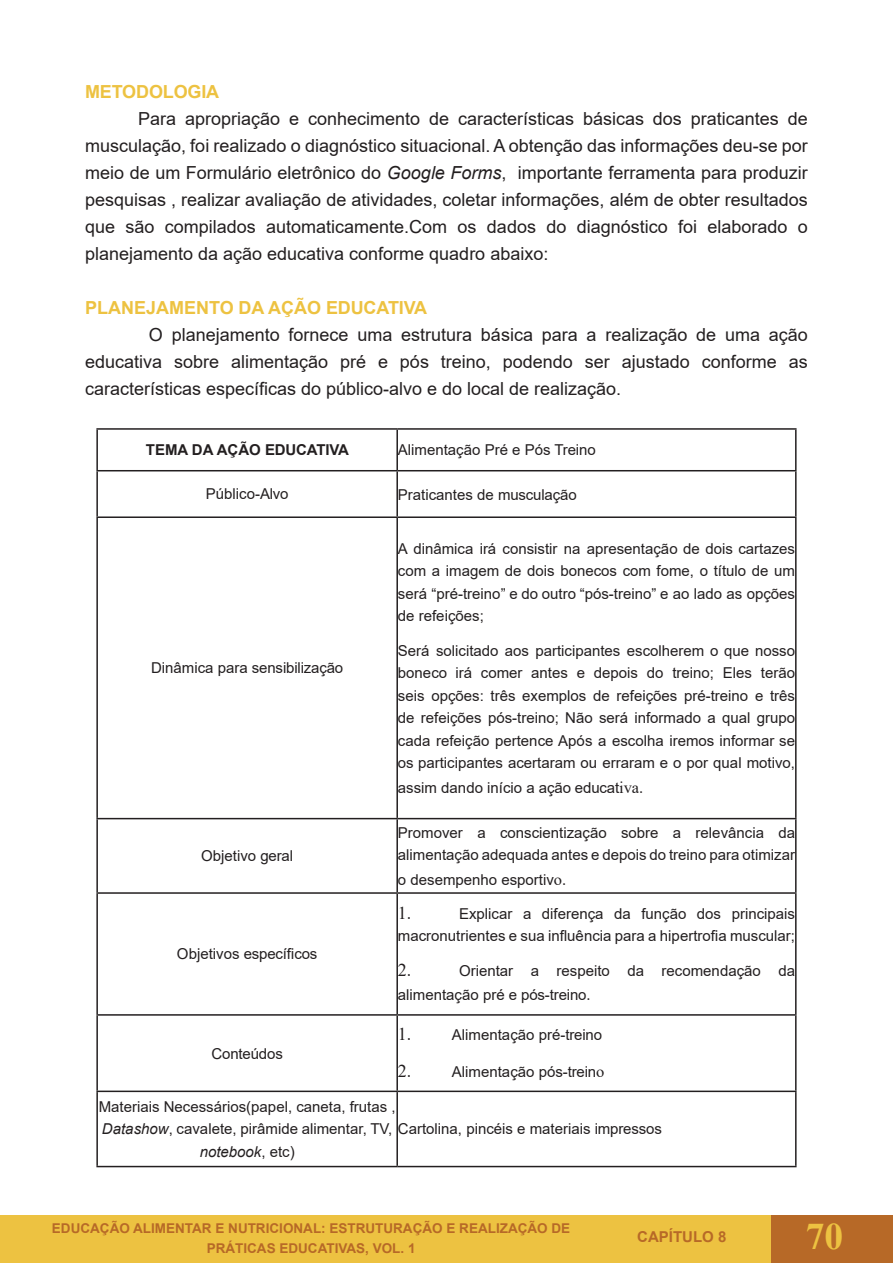
<style>
.page{position:relative;width:893px;height:1263px;background:#fff}
.page>*{position:absolute;margin:0;border:0;box-sizing:border-box;transform-origin:0 0}
.t1{font:700 37.5px "Times New Roman";color:#edc241}
.Corpo_de_texto{font:18px/27px "Arial";color:#231f20;text-align:justify}
.Título_1{font:700 18px "Arial";letter-spacing:-.01em;color:#edc241}
.t2{font:18px "Times New Roman";color:#231f20}
.Table_Paragraph{font:15px/22.5px "Arial";color:#231f20;text-align:justify}
.Table_Paragraph-2{font:700 15px "Arial";letter-spacing:-.01em;color:#231f20}
.Table_Paragraph-3{font:italic 15px "Arial";color:#231f20}
.t3{font:700 15px "Arial";color:#b76927}
.t4{font:700 13.5px/20.2px "Arial";color:#b76927;text-align:center}
.s1{font-style:italic}
.s2{font-family:"Times New Roman";font-size:16.5px}
.s3{font-family:"Times New Roman";font-size:18px}
.s4{font-style:normal}
</style>
<div class="page">
<div style="left:0;top:1215px;width:893px;height:48px;background:#edc241"></div>
<div style="left:771px;top:1215px;width:122px;height:48px;background:#b76927"></div>
<hr style="left:892px;top:1215px;width:1px;height:48px;background:#edc241">
<hr style="left:96px;top:428px;width:301px;height:2px;background:#231f20">
<hr style="left:96px;top:430px;width:2px;height:40px;background:#231f20">
<hr style="left:397px;top:428px;width:400px;height:2px;background:#231f20">
<hr style="left:396px;top:430px;width:2px;height:40px;background:#231f20">
<hr style="left:795px;top:430px;width:2px;height:40px;background:#231f20">
<hr style="left:96px;top:470px;width:301px;height:1px;background:#231f20">
<hr style="left:96px;top:471px;width:2px;height:45px;background:#231f20">
<hr style="left:397px;top:470px;width:400px;height:1px;background:#231f20">
<hr style="left:396px;top:471px;width:2px;height:45px;background:#231f20">
<hr style="left:795px;top:471px;width:2px;height:45px;background:#231f20">
<hr style="left:96px;top:516px;width:301px;height:2px;background:#231f20">
<hr style="left:96px;top:518px;width:2px;height:300px;background:#231f20">
<hr style="left:397px;top:516px;width:400px;height:2px;background:#231f20">
<hr style="left:396px;top:518px;width:2px;height:300px;background:#231f20">
<hr style="left:795px;top:518px;width:2px;height:300px;background:#231f20">
<hr style="left:96px;top:818px;width:301px;height:1px;background:#231f20">
<hr style="left:96px;top:819px;width:2px;height:73px;background:#231f20">
<hr style="left:397px;top:818px;width:400px;height:1px;background:#231f20">
<hr style="left:396px;top:819px;width:2px;height:73px;background:#231f20">
<hr style="left:795px;top:819px;width:2px;height:73px;background:#231f20">
<hr style="left:96px;top:892px;width:301px;height:2px;background:#231f20">
<hr style="left:96px;top:894px;width:2px;height:120px;background:#231f20">
<hr style="left:397px;top:892px;width:400px;height:2px;background:#231f20">
<hr style="left:396px;top:894px;width:2px;height:120px;background:#231f20">
<hr style="left:795px;top:894px;width:2px;height:120px;background:#231f20">
<hr style="left:96px;top:1014px;width:301px;height:2px;background:#231f20">
<hr style="left:96px;top:1016px;width:2px;height:74px;background:#231f20">
<hr style="left:397px;top:1014px;width:400px;height:2px;background:#231f20">
<hr style="left:396px;top:1016px;width:2px;height:74px;background:#231f20">
<hr style="left:795px;top:1016px;width:2px;height:74px;background:#231f20">
<hr style="left:96px;top:1090px;width:301px;height:2px;background:#231f20">
<hr style="left:96px;top:1092px;width:2px;height:74px;background:#231f20">
<hr style="left:397px;top:1090px;width:400px;height:2px;background:#231f20">
<hr style="left:396px;top:1092px;width:2px;height:74px;background:#231f20">
<hr style="left:795px;top:1092px;width:2px;height:74px;background:#231f20">
<hr style="left:96px;top:1166px;width:301px;height:1px;background:#231f20">
<hr style="left:397px;top:1166px;width:400px;height:1px;background:#231f20">
<p class="Título_1" style="left:85px;top:79px;width:136px">METODOLOGIA</p>
<p class="Corpo_de_texto" style="left:85px;top:105px;width:724px;text-indent:53px">Para apropriação e conhecimento de características básicas dos praticantes de musculação, foi realizado o diagnóstico situacional. A obtenção das informações deu-se por meio de um Formulário eletrônico do <span class="s1">Google Forms</span>, importante ferramenta para produzir pesquisas , realizar avaliação de atividades, coletar informações, além de obter resultados que são compilados automaticamente.Com os dados do diagnóstico foi elaborado o planejamento da ação educativa conforme quadro abaixo:</p>
<p class="Título_1" style="left:85px;top:295px;width:344px">PLANEJAMENTO DA AÇÃO EDUCATIVA</p>
<p class="Corpo_de_texto" style="left:85px;top:321px;width:724px;text-indent:64px">O planejamento fornece uma estrutura básica para a realização de uma ação educativa sobre alimentação pré e pós treino, podendo ser ajustado conforme as características específicas do público-alvo e do local de realização.</p>
<p class="Table_Paragraph-2" style="left:146px;top:439px;width:205px">TEMA DA AÇÃO EDUCATIVA</p>
<p class="Table_Paragraph" style="left:398px;top:439px;width:199px">Alimentação Pré e Pós Treino</p>
<p class="Table_Paragraph" style="left:206px;top:483px;width:84px">Público-Alvo</p>
<p class="Table_Paragraph" style="left:398px;top:483px;width:180px">Praticantes de musculação</p>
<p class="Table_Paragraph" style="left:151px;top:657px;width:194px">Dinâmica para sensibilização</p>
<p class="Table_Paragraph" style="left:201px;top:845px;width:93px">Objetivo geral</p>
<p class="Table_Paragraph" style="left:177px;top:943px;width:142px">Objetivos específicos</p>
<p class="Table_Paragraph" style="left:211px;top:1042px;width:73px">Conteúdos</p>
<p class="Table_Paragraph" style="left:398px;top:537px;width:399px">A dinâmica irá consistir na apresentação de dois cartazes com a imagem de dois bonecos com fome, o título de um será “pré-treino” e do outro “pós-treino” e ao lado as opções de refeições;</p>
<p class="Table_Paragraph" style="left:398px;top:639px;width:399px">Será solicitado aos participantes escolherem o que nosso boneco irá comer antes e depois do treino; Eles terão seis opções: três exemplos de refeições pré-treino e três de refeições pós-treino; Não será informado a qual grupo cada refeição pertence Após a escolha iremos informar se os participantes acertaram ou erraram e o por qual motivo,</p>
<p class="Table_Paragraph" style="left:398px;top:776px;width:247px">assim dando início a ação educat<span class="s2">iva.</span></p>
<p class="Table_Paragraph" style="left:398px;top:821px;width:399px">Promover a conscientização sobre a relevância da alimentação adequada antes e depois do treino para otimizar</p>
<p class="Table_Paragraph" style="left:398px;top:868px;width:170px">o desempenho esportiv<span class="s2">o.</span></p>
<p class="t2" style="left:398px;top:900px;width:15px">1.</p>
<p class="Table_Paragraph" style="left:398px;top:902px;width:399px;text-align:right">Explicar a diferença da função dos principais macronutrientes e sua influência para a hipertrofia muscular;</p>
<p class="t2" style="left:398px;top:957px;width:15px">2.</p>
<p class="Table_Paragraph" style="left:398px;top:958px;width:399px;line-height:24.8px;text-indent:61px">Orientar a respeito da recomendação da alimentação pré e pós-treino<span class="s2">.</span></p>
<p class="Table_Paragraph" style="left:398px;top:1023px;width:206px"><span class="s3">1.</span> Alimentação pré-treino</p>
<p class="Table_Paragraph" style="left:398px;top:1060px;width:208px"><span class="s3">2.</span> Alimentação pós-trein<span class="s2">o</span></p>
<p class="Table_Paragraph" style="left:99px;top:1095px;width:298px">Materiais Necessários(papel, caneta, frutas ,</p>
<p class="Table_Paragraph" style="left:102px;top:1118px;width:561px"><span class="s1">Datashow</span>, cavalete, pirâmide alimentar, TV, Cartolina, pincéis e materiais impressos</p>
<p class="Table_Paragraph-3" style="left:200px;top:1142px;width:96px">notebook<span class="s4">, etc)</span></p>
<p class="t4" style="left:52px;top:1218px;width:520px">EDUCAÇÃO ALIMENTAR E NUTRICIONAL: ESTRUTURAÇÃO E REALIZAÇÃO DE<br>PRÁTICAS EDUCATIVAS, VOL. 1</p>
<p class="t3" style="left:637px;top:1226px;width:91px">CAPÍTULO 8</p>
<h1 class="t1" style="left:806px;top:1209px;width:39px">70</h1>
</div>
